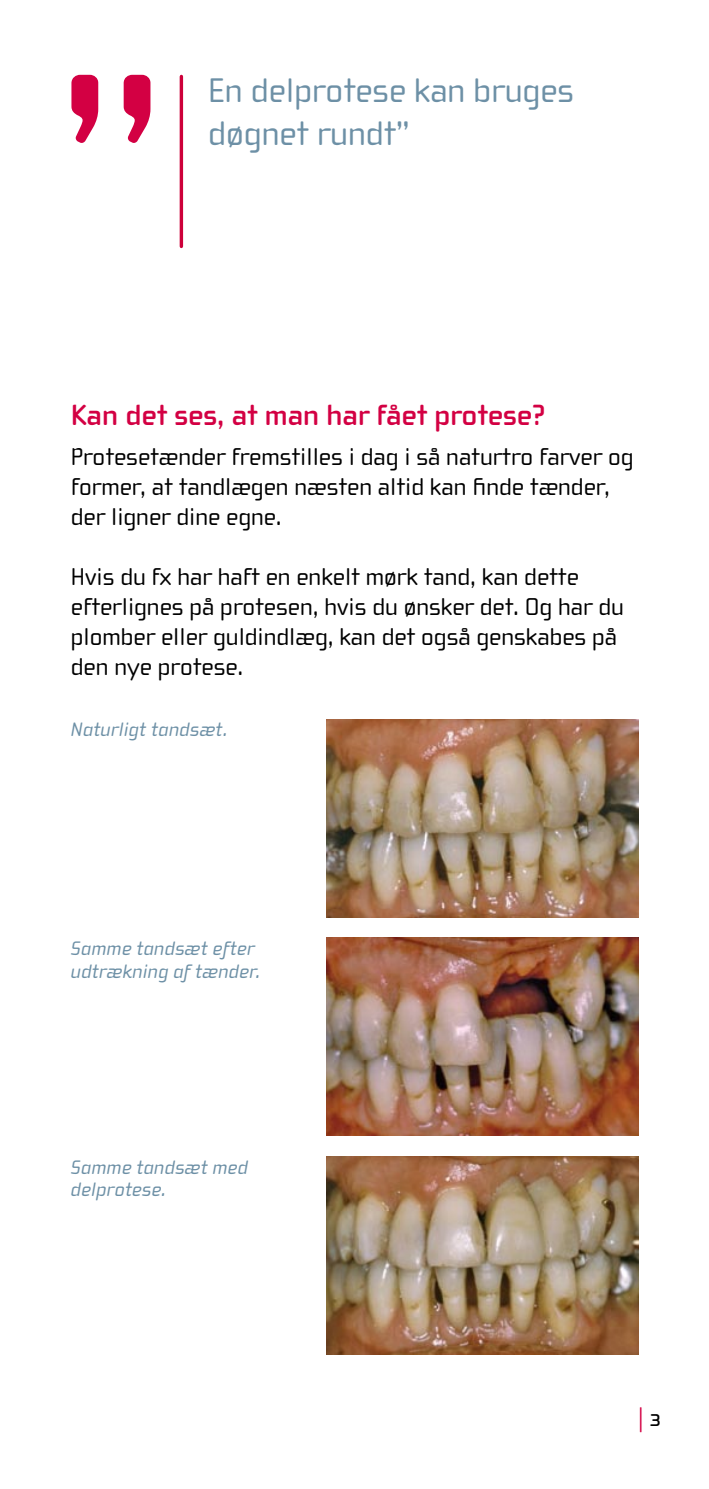
<style>
.page{position:relative;width:709px;height:1489px;background:#fff}
.page>*{position:absolute;margin:0;border:0;box-sizing:border-box;transform-origin:0 0}
.t1{font:285px "Cholla Wide OT";color:#d30043}
.t2{font:35px/42.5px "Cholla Wide OT";color:#6d90a6}
.t3{font:700 30px "Cholla Wide OT";color:#d30043}
.t4{font:25px/30px "Cholla Wide OT";color:#000}
.t5{font:25px "Cholla Unicase OT";color:#d30043}
.t6{font:italic 20px/22.5px "Cholla Wide OT";letter-spacing:.015em;color:#6d90a6}
</style>
<div class="page">
<hr style="left:180px;top:76px;width:3px;height:170px;background:#cd003a">
<img style="left:326px;top:719px;width:312px;height:198px">
<img style="left:326px;top:937px;width:312px;height:198px">
<img style="left:326px;top:1156px;width:312px;height:198px">
<h1 class="t1" style="left:57px;top:19px;width:110px">”</h1>
<h2 class="t2" style="left:208px;top:70px;width:367px">En delprotese kan bruges døgnet rundt”</h2>
<p class="t3" style="left:71px;top:399px;width:476px">Kan det ses, at man har fået protese?</p>
<p class="t4" style="left:71px;top:442px;width:564px">Protesetænder fremstilles i dag i så naturtro farver og former, at tandlægen næsten altid kan finde tænder, der ligner dine egne.</p>
<p class="t4" style="left:71px;top:562px;width:554px">Hvis du fx har haft en enkelt mørk tand, kan dette efterlignes på protesen, hvis du ønsker det. Og har du plomber eller guldindlæg, kan det også genskabes på den nye protese.</p>
<p class="t6" style="left:71px;top:718px;width:158px">Naturligt tandsæt.</p>
<p class="t6" style="left:71px;top:937px;width:191px">Samme tandsæt efter udtrækning af tænder.</p>
<p class="t6" style="left:71px;top:1155px;width:179px">Samme tandsæt med delprotese.</p>
<p class="t5" style="left:638px;top:1403px;width:7px">|</p>
</div>
